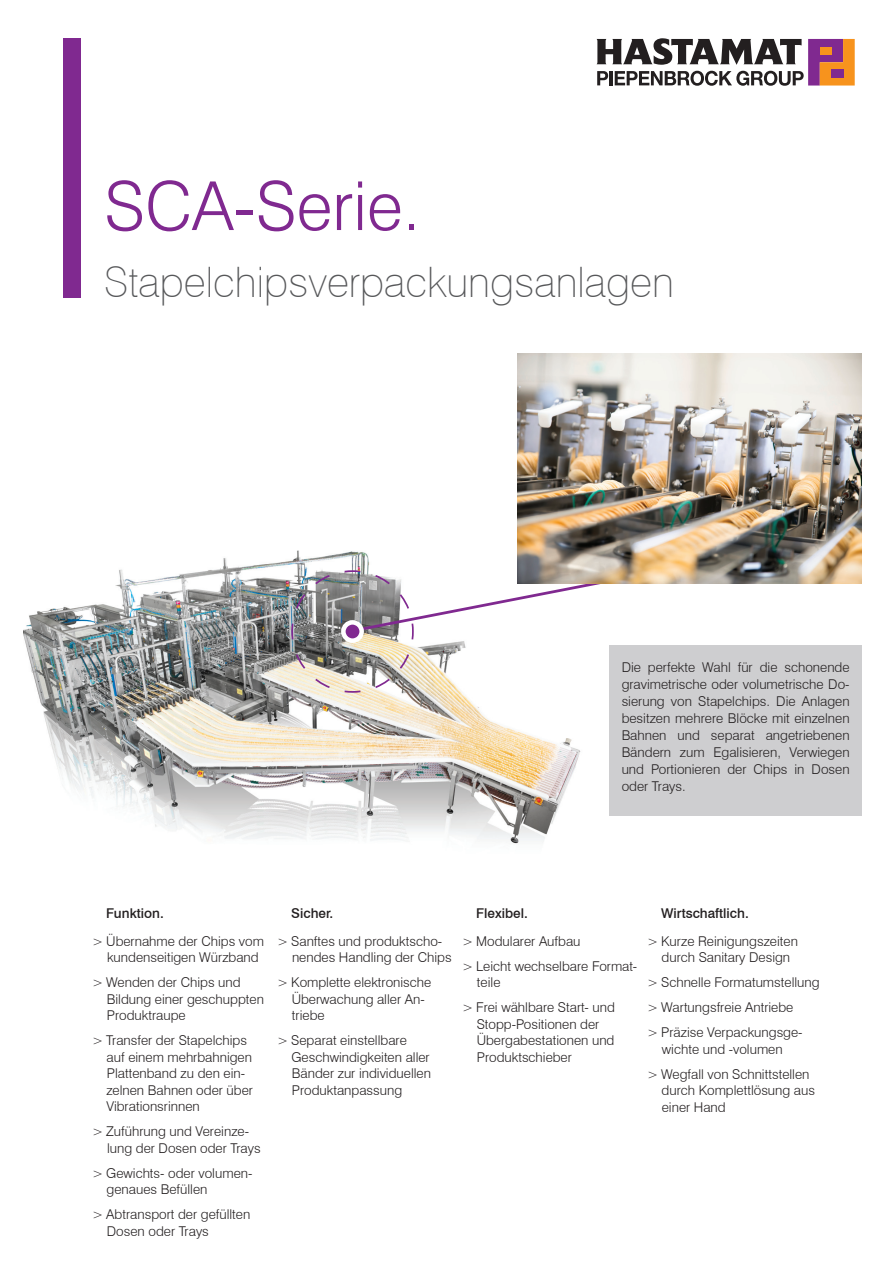
<style>
.page{position:relative;width:893px;height:1263px;background:#fff}
.page>*{position:absolute;margin:0;border:0;box-sizing:border-box;transform-origin:0 0}
.t1{font:300 67.5px "Swiss 721 BT";color:#802990}
.t2{font:100 42px "Swiss 721 BT";color:#57585a}
.t3{font:300 13.5px/16.5px "Swiss 721 BT";color:#231f20}
.t4{font:500 13.5px "Swiss 721 BT";color:#231f20}
</style>
<div class="page">
<div style="left:64px;top:38px;width:17px;height:260px;background:#802990"></div>
<svg style="left:597px;top:38px;width:258px;height:48px"></svg>
<div style="left:831px;top:69px;width:13px;height:9px;background:#802990"></div>
<img style="left:23px;top:550px;width:558px;height:294px">
<svg style="left:290px;top:568px;width:370px;height:126px"></svg>
<img style="left:517px;top:353px;width:345px;height:230px">
<div style="left:609px;top:645px;width:253px;height:171px;background:#ceced0"></div>
<h1 class="t1" style="left:104px;top:165px;width:318px">SCA-Serie.</h1>
<h2 class="t2" style="left:104px;top:256px;width:571px">Stapelchipsverpackungsanlagen</h2>
<p class="t3" style="left:622px;top:658px;width:229px;line-height:17px;text-align:justify">Die perfekte Wahl für die schonende gravimetrische oder volumetrische Do&shy;sierung von Stapelchips. Die Anlagen besitzen mehrere Blöcke mit einzelnen Bahnen und separat angetriebenen Bändern zum Egalisieren, Verwiegen und Portionieren der Chips in Dosen oder Trays.</p>
<p class="t4" style="left:106px;top:905px;width:59px">Funktion.</p>
<p class="t4" style="left:291px;top:905px;width:44px">Sicher.</p>
<p class="t3" style="left:292px;top:932px;width:161px;text-indent:-15px">&gt; Sanftes und produktscho&shy;nendes Handling der Chips</p>
<p class="t3" style="left:292px;top:974px;width:141px;text-indent:-15px">&gt; Komplette elektronische<br>Überwachung aller An&shy;triebe</p>
<p class="t3" style="left:291px;top:1032px;width:141px;text-indent:-14px">&gt; Separat einstellbare<br>Geschwindigkeiten aller<br>Bänder zur individuellen<br>Produktanpassung</p>
<p class="t3" style="left:107px;top:933px;width:158px;text-indent:-15px">&gt; Übernahme der Chips vom kundenseitigen Würzband</p>
<p class="t3" style="left:107px;top:974px;width:159px;text-indent:-15px">&gt; Wenden der Chips und<br>Bildung einer geschuppten<br>Produktraupe</p>
<p class="t3" style="left:106px;top:1032px;width:148px;text-indent:-14px">&gt; Transfer der Stapelchips auf einem mehrbahnigen<br>Plattenband zu den ein&shy;zelnen Bahnen oder über<br>Vibrationsrinnen</p>
<p class="t3" style="left:107px;top:1123px;width:155px;text-indent:-15px">&gt; Zuführung und Vereinze&shy;lung der Dosen oder Trays</p>
<p class="t3" style="left:107px;top:1165px;width:147px;text-indent:-15px">&gt; Gewichts- oder volumen&shy;genaues Befüllen</p>
<p class="t3" style="left:107px;top:1206px;width:145px;text-indent:-15px">&gt; Abtransport der gefüllten<br>Dosen oder Trays</p>
<p class="t4" style="left:476px;top:905px;width:53px">Flexibel.</p>
<p class="t4" style="left:661px;top:905px;width:89px">Wirtschaftlich.</p>
<p class="t3" style="left:462px;top:928px;width:177px;line-height:25px">&gt; Modularer Aufbau<br>&gt; Leicht wechselbare Format-</p>
<p class="t3" style="left:462px;top:970px;width:154px;line-height:25px;text-indent:15px">teile<br>&gt; Frei wählbare Start- und</p>
<p class="t3" style="left:477px;top:1015px;width:139px">Stopp-Positionen der<br>Übergabestationen und<br>Produktschieber</p>
<p class="t3" style="left:647px;top:932px;width:152px;text-align:center">&gt; Kurze Reinigungszeiten durch Sanitary Design</p>
<p class="t3" style="left:647px;top:970px;width:174px;line-height:25px">&gt; Schnelle Formatumstellung &gt; Wartungsfreie Antriebe<br>&gt; Präzise Verpackungsge-</p>
<p class="t3" style="left:647px;top:1036px;width:164px;line-height:25px;text-indent:15px">wichte und -volumen<br>&gt; Wegfall von Schnittstellen</p>
<p class="t3" style="left:662px;top:1082px;width:155px">durch Komplettlösung aus einer Hand</p>
</div>
